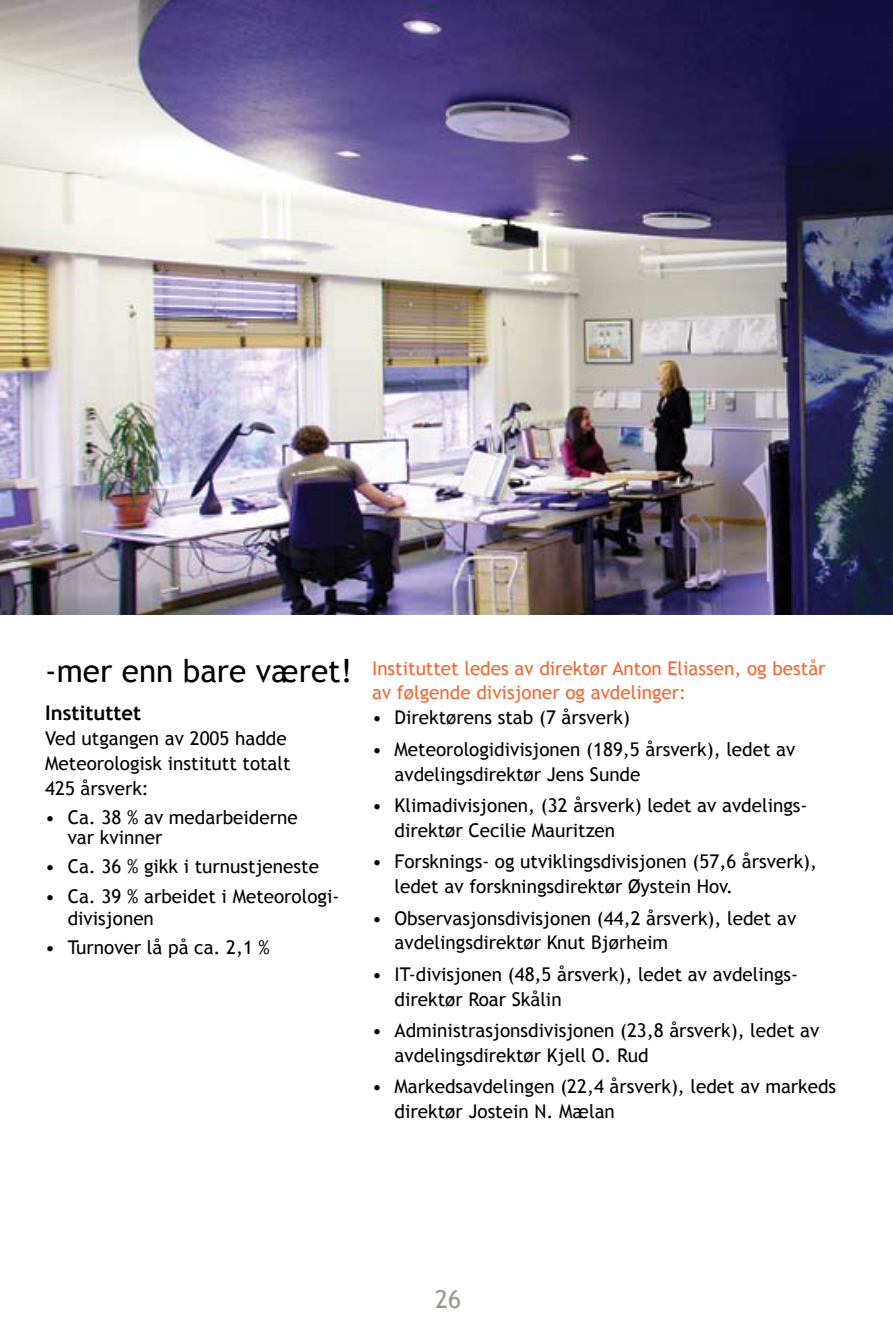
<style>
.page{position:relative;width:893px;height:1340px;background:#fff}
.page>*{position:absolute;margin:0;border:0;box-sizing:border-box;transform-origin:0 0}
.t1{font:31.5px "Trebuchet MS";color:#000}
.t2{font:24.75px "Trebuchet MS";color:#a09589}
.t3{font:700 20.25px "Trebuchet MS";color:#000}
.t4{font:18.9px/24.8px "Trebuchet MS";color:#000}
.t5{font:18.9px/24.8px "Trebuchet MS";color:#f26631}
</style>
<div class="page">
<img style="left:0;top:0;width:893px;height:615px">
<h1 class="t1" style="left:45px;top:652px;width:309px">-mer enn bare været!</h1>
<p class="t3" style="left:45px;top:700px;width:98px">Instituttet</p>
<p class="t4" style="left:45px;top:726px;width:247px">Ved utgangen av 2005 hadde<br>Meteorologisk institutt totalt<br>425 årsverk:</p>
<p class="t4" style="left:68px;top:807px;width:232px;line-height:20.2px;text-indent:-22px">• Ca. 38 % av medarbeiderne var kvinner</p>
<p class="t4" style="left:45px;top:854px;width:275px">• Ca. 36 % gikk i turnustjeneste</p>
<p class="t4" style="left:68px;top:885px;width:273px;line-height:22.5px;text-indent:-22px">• Ca. 39 % arbeidet i Meteorologi&shy;divisjonen</p>
<p class="t4" style="left:45px;top:935px;width:226px">• Turnover lå på ca. 2,1 %</p>
<p class="t5" style="left:372px;top:656px;width:455px">Instituttet ledes av direktør Anton Eliassen, og består av følgende divisjoner og avdelinger:</p>
<p class="t4" style="left:372px;top:705px;width:259px">• Direktørens stab (7 årsverk)</p>
<p class="t4" style="left:395px;top:737px;width:402px;text-indent:-22px">• Meteorologidivisjonen (189,5 årsverk), ledet av avdelingsdirektør Jens Sunde</p>
<p class="t4" style="left:395px;top:793px;width:414px;text-indent:-22px">• Klimadivisjonen, (32 årsverk) ledet av avdelings&shy;direktør Cecilie Mauritzen</p>
<p class="t4" style="left:395px;top:849px;width:424px;text-indent:-22px">• Forsknings- og utviklingsdivisjonen (57,6 årsverk), ledet av forskningsdirektør Øystein Hov.</p>
<p class="t4" style="left:395px;top:905px;width:403px;text-indent:-22px">• Observasjonsdivisjonen (44,2 årsverk), ledet av avdelingsdirektør Knut Bjørheim</p>
<p class="t4" style="left:395px;top:962px;width:405px;text-indent:-22px">• IT-divisjonen (48,5 årsverk), ledet av avdelings&shy;direktør Roar Skålin</p>
<p class="t4" style="left:395px;top:1018px;width:426px;text-indent:-22px">• Administrasjonsdivisjonen (23,8 årsverk), ledet av avdelingsdirektør Kjell O. Rud</p>
<p class="t4" style="left:395px;top:1074px;width:443px;text-indent:-22px">• Markedsavdelingen (22,4 årsverk), ledet av markeds direktør Jostein N. Mælan</p>
<h2 class="t2" style="left:435px;top:1284px;width:27px">26</h2>
</div>
